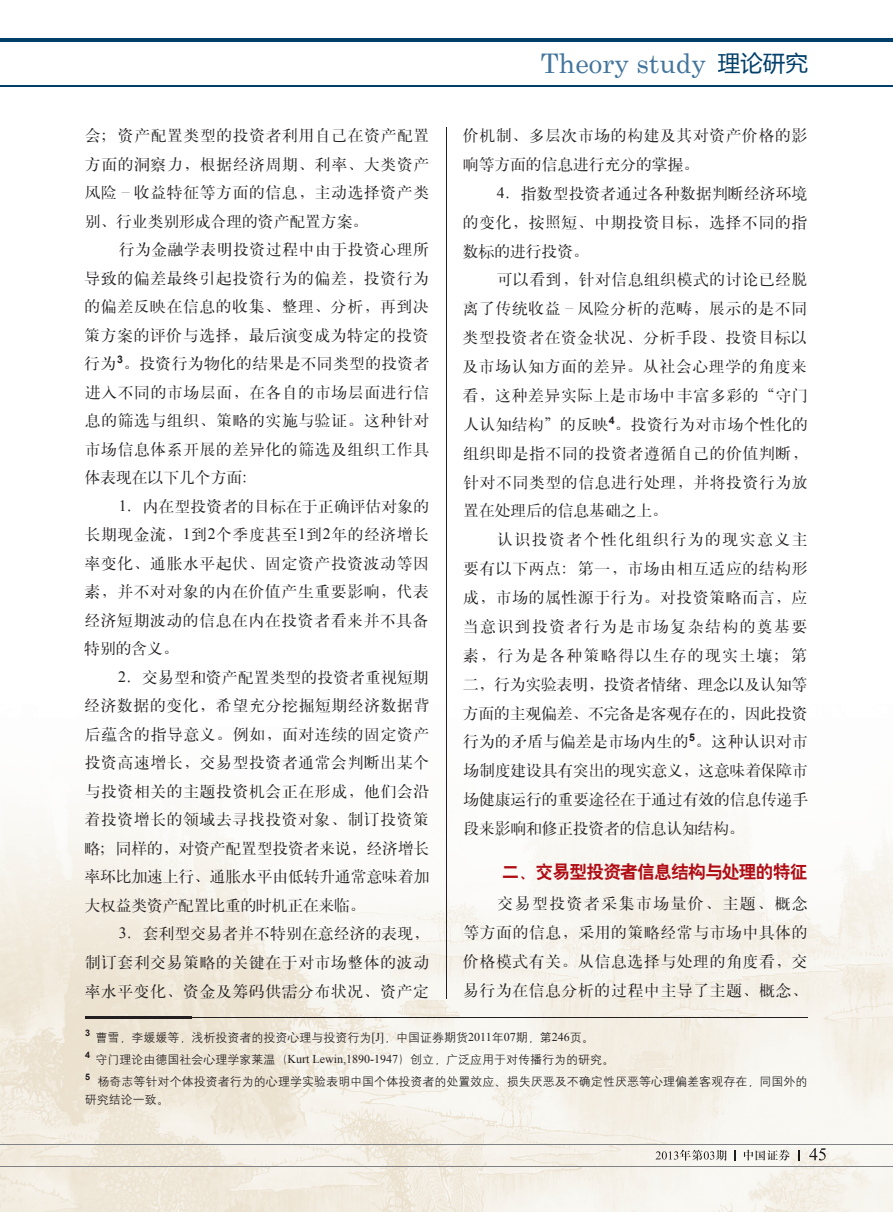
<style>
.page{position:relative;width:893px;height:1212px;background:#fff}
.page>*{position:absolute;margin:0;border:0;box-sizing:border-box;transform-origin:0 0}
.t1{font:27px "Century";color:#43759c}
.t2{font:18px "H Yb 2 gj";letter-spacing:-.04em;color:#b00d15}
.t3{font:15.75px/28.5px "H Ya 1 gj";letter-spacing:.045em;color:#231f20;text-align:justify}
.t4{font:12px/22.2px "H Yg 2 gj";color:#231f20}
.s1{font-family:"Microsoft Ya Hei";font-size:22.5px;color:#003f6a}
.s2{font-family:"Times New Roman"}
</style>
<div class="page">
<img style="left:0;top:810px;width:893px;height:402px">
<hr style="left:0;top:86px;width:893px;height:1px;background:#003f6a">
<hr style="left:0;top:38px;width:893px;height:3px;background:#003f6a">
<img style="left:809px;top:1148px;width:17px;height:12px">
<img style="left:656px;top:1151px;width:22px;height:8px">
<img style="left:680px;top:1149px;width:22px;height:11px">
<svg style="left:704px;top:1151px;width:10px;height:8px"></svg>
<img style="left:716px;top:1150px;width:23px;height:10px">
<img style="left:744px;top:1150px;width:46px;height:10px">
<hr style="left:0;top:1144px;width:893px;height:1px;background:#808285">
<hr style="left:0;top:1166px;width:893px;height:1px;background:#808285">
<hr style="left:85px;top:1017px;width:723px;height:1px;background:#231f20">
<hr style="left:85px;top:1016px;width:106px;height:2px;background:#231f20">
<hr style="left:446px;top:128px;width:1px;height:871px;background:#231f20">
<h1 class="t1" style="left:541px;top:41px;width:269px">Theory study <span class="s1">理论研究</span></h1>
<p class="t3" style="left:85px;top:121px;width:346px">会；资产配置类型的投资者利用自己在资产配置方面的洞察力，根据经济周期、利率、大类资产风险－收益特征等方面的信息，主动选择资产类别、行业类别形成合理的资产配置方案。</p>
<p class="t3" style="left:84px;top:235px;width:347px;text-indent:34px">行为金融学表明投资过程中由于投资心理所导致的偏差最终引起投资行为的偏差，投资行为的偏差反映在信息的收集、整理、分析，再到决策方案的评价与选择，最后演变成为特定的投资行为<sup>3</sup>。投资行为物化的结果是不同类型的投资者进入不同的市场层面，在各自的市场层面进行信息的筛选与组织、策略的实施与验证。这种针对市场信息体系开展的差异化的筛选及组织工作具体表现在以下几个方面：</p>
<p class="t3" style="left:84px;top:492px;width:346px;text-indent:34px"><span class="s2">1</span>．内在型投资者的目标在于正确评估对象的长期现金流，<span class="s2">1</span>到<span class="s2">2</span>个季度甚至<span class="s2">1</span>到<span class="s2">2</span>年的经济增长率变化、通胀水平起伏、固定资产投资波动等因素，并不对对象的内在价值产生重要影响，代表经济短期波动的信息在内在投资者看来并不具备特别的含义。</p>
<p class="t3" style="left:84px;top:663px;width:347px;text-indent:34px"><span class="s2">2</span>．交易型和资产配置类型的投资者重视短期经济数据的变化，希望充分挖掘短期经济数据背后蕴含的指导意义。例如，面对连续的固定资产投资高速增长，交易型投资者通常会判断出某个与投资相关的主题投资机会正在形成，他们会沿着投资增长的领域去寻找投资对象、制订投资策略；同样的，对资产配置型投资者来说，经济增长率环比加速上行、通胀水平由低转升通常意味着加大权益类资产配置比重的时机正在来临。</p>
<p class="t3" style="left:85px;top:919px;width:346px;text-indent:34px"><span class="s2">3</span>．套利型交易者并不特别在意经济的表现，制订套利交易策略的关键在于对市场整体的波动率水平变化、资金及筹码供需分布状况、资产定</p>
<p class="t3" style="left:463px;top:121px;width:346px">价机制、多层次市场的构建及其对资产价格的影响等方面的信息进行充分的掌握。</p>
<p class="t3" style="left:463px;top:179px;width:346px;text-indent:34px"><span class="s2">4</span>．指数型投资者通过各种数据判断经济环境的变化，按照短、中期投资目标，选择不同的指数标的进行投资。</p>
<p class="t3" style="left:462px;top:265px;width:347px;text-indent:34px">可以看到，针对信息组织模式的讨论已经脱离了传统收益－风险分析的范畴，展示的是不同类型投资者在资金状况、分析手段、投资目标以及市场认知方面的差异。从社会心理学的角度来看，这种差异实际上是市场中丰富多彩的“守门人认知结构”的反映<sup>4</sup>。投资行为对市场个性化的组织即是指不同的投资者遵循自己的价值判断，针对不同类型的信息进行处理，并将投资行为放置在处理后的信息基础之上。</p>
<p class="t3" style="left:463px;top:525px;width:347px;line-height:29px;text-indent:35px">认识投资者个性化组织行为的现实意义主要有以下两点：第一，市场由相互适应的结构形成，市场的属性源于行为。对投资策略而言，应当意识到投资者行为是市场复杂结构的奠基要素，行为是各种策略得以生存的现实土壤；第二，行为实验表明，投资者情绪、理念以及认知等方面的主观偏差、不完备是客观存在的，因此投资行为的矛盾与偏差是市场内生的<sup>5</sup>。这种认识对市场制度建设具有突出的现实意义，这意味着保障市场健康运行的重要途径在于通过有效的信息传递手段来影响和修正投资者的信息认知结构。</p>
<p class="t2" style="left:502px;top:862px;width:307px">二、交易型投资者信息结构与处理的特征</p>
<p class="t3" style="left:463px;top:889px;width:346px;line-height:29px;text-indent:34px">交易型投资者采集市场量价、主题、概念等方面的信息，采用的策略经常与市场中具体的价格模式有关。从信息选择与处理的角度看，交易行为在信息分析的过程中主导了主题、概念、</p>
<p class="t4" style="left:85px;top:1026px;width:724px"><sup>3</sup> 曹雪，李媛媛等，浅析投资者的投资心理与投资行为<span class="s2">[J]</span>，中国证券期货<span class="s2">2011</span>年<span class="s2">07</span>期，第<span class="s2">246</span>页。<br><sup>4</sup> 守门理论由德国社会心理学家莱温（<span class="s2">Kurt Lewin,1890-1947</span>）创立，广泛应用于对传播行为的研究。<br><sup>5</sup> 杨奇志等针对个体投资者行为的心理学实验表明中国个体投资者的处置效应、损失厌恶及不确定性厌恶等心理偏差客观存在，同国外的</p>
<p class="t4" style="left:85px;top:1088px;width:85px">研究结论一致。</p>
</div>
